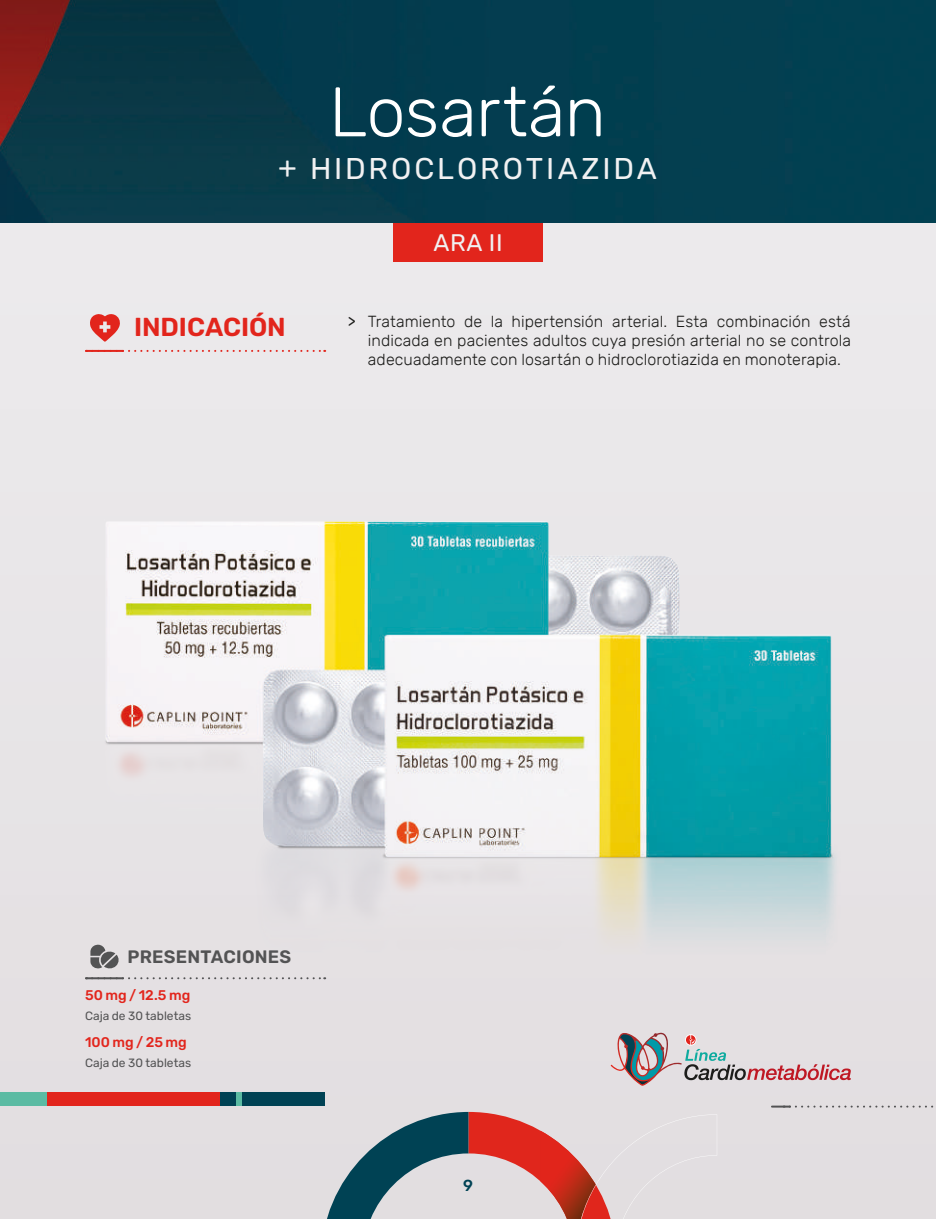
<style>
.page{position:relative;width:936px;height:1219px;background:#fff}
.page>*{position:absolute;margin:0;border:0;box-sizing:border-box;transform-origin:0 0}
.t1{font:300 70px "Rubik";letter-spacing:-.01em;color:#fff}
.t2{font:30px "Rubik";letter-spacing:.095em;color:#f1f1f2}
.t3{font:600 26px "Rubik";letter-spacing:-.005em;color:#e2251c}
.t4{font:24px "Rubik";color:#f1f1f2}
.t5{font:600 18px "Rubik";letter-spacing:.01em;color:#535354}
.t6{font:300 16px/19.2px "Rubik";letter-spacing:.005em;color:#1d1d1b;text-align:justify}
.t7{font:500 16px "Rubik";color:#004254}
.t8{font:500 14px "Rubik";letter-spacing:-.005em;color:#e2251c}
.t9{font:12px "Rubik";color:#535354}
.s1{font-weight:400}
</style>
<div class="page">
<div style="left:0;top:0;width:935px;height:1219px;background:#eae7e9"></div>
<div style="left:393px;top:218px;width:149px;height:44px;background:#e2251c"></div>
<svg style="left:791px;top:1106px;width:145px;height:2px"></svg>
<hr style="left:771px;top:1106px;width:20px;height:2px;background:#535354">
<div style="left:0;top:1092px;width:178px;height:14px;background:#5bbba3"></div>
<div style="left:47px;top:1092px;width:265px;height:14px;background:#e2251c"></div>
<div style="left:221px;top:1092px;width:104px;height:14px;background:#004254"></div>
<div style="left:236px;top:1092px;width:5px;height:14px;background:#5bbba3"></div>
<svg style="left:610px;top:1032px;width:240px;height:54px"></svg>
<svg style="left:326px;top:1112px;width:215px;height:107px"></svg>
<img style="left:540px;top:1131px;width:35px;height:88px">
<img style="left:575px;top:1157px;width:21px;height:28px">
<img style="left:596px;top:1185px;width:15px;height:34px">
<img style="left:575px;top:1185px;width:21px;height:34px">
<img style="left:0;top:0;width:935px;height:223px">
<svg style="left:128px;top:350px;width:197px;height:2px"></svg>
<hr style="left:85px;top:350px;width:39px;height:2px;background:#e2251c">
<svg style="left:90px;top:314px;width:30px;height:28px"></svg>
<img style="left:85px;top:521px;width:752px;height:459px">
<h1 class="t1" style="left:329px;top:73px;width:278px">Losartán</h1>
<h2 class="t2" style="left:278px;top:152px;width:380px">+ HIDROCLOROTIAZIDA</h2>
<h3 class="t4" style="left:433px;top:230px;width:71px">ARA II</h3>
<h3 class="t3" style="left:134px;top:312px;width:153px">INDICACIÓN</h3>
<p class="t6" style="left:368px;top:312px;width:484px;text-indent:-20px"><span class="s1">&gt;</span> Tratamiento de la hipertensión arterial. Esta combinación está indicada en pacientes adultos cuya presión arterial no se controla adecuadamente con losartán o hidroclorotiazida en monoterapia.</p>
<p class="t5" style="left:127px;top:947px;width:165px">PRESENTACIONES</p>
<p class="t8" style="left:85px;top:987px;width:107px">50 mg / 12.5 mg</p>
<p class="t9" style="left:85px;top:1009px;width:108px">Caja de 30 tabletas</p>
<p class="t8" style="left:85px;top:1034px;width:103px">100 mg / 25 mg</p>
<p class="t9" style="left:85px;top:1056px;width:108px">Caja de 30 tabletas</p>
<p class="t7" style="left:463px;top:1176px;width:11px">9</p>
</div>
